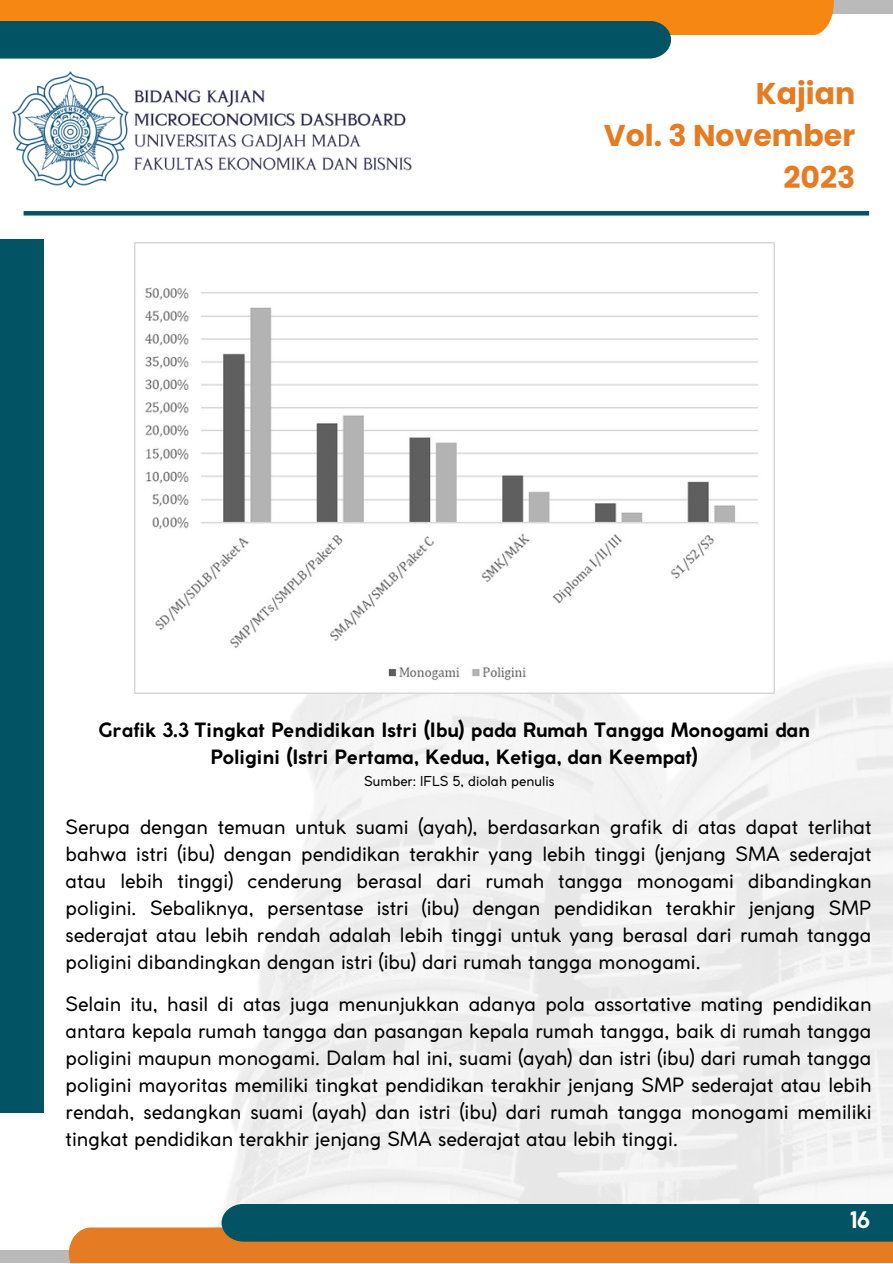
<style>
.page{position:relative;width:893px;height:1264px;background:#fff}
.page>*{position:absolute;margin:0;border:0;box-sizing:border-box;transform-origin:0 0}
.t1{font:700 30px/41.5px "Poppins";color:#e57c23;text-align:right}
.t2{font:700 22.5px "Coco Gothic";color:#fff}
.t3{font:19.5px/27px "Coco Gothic";color:#000;text-align:justify}
.t4{font:700 19.5px/27px "Coco Gothic";color:#000;text-align:center}
.t5{font:13.5px "Coco Gothic";color:#000}
</style>
<div class="page">
<div style="left:0;top:1249px;width:892px;height:13px;background:#bababa"></div>
<div style="left:0;top:0;width:892px;height:14px;background:#bababa"></div>
<div style="left:69px;top:1227px;width:823px;height:35px;background:#e57c23"></div>
<div style="left:0;top:0;width:833px;height:35px;background:#f68712"></div>
<div style="left:221px;top:1203px;width:671px;height:38px;background:#025464"></div>
<div style="left:0;top:21px;width:671px;height:38px;background:#025464"></div>
<div style="left:0;top:239px;width:44px;height:873px;background:#025464"></div>
<img style="left:11px;top:21px;width:405px;height:224px">
<hr style="left:24px;top:211px;width:845px;height:4px;background:#025464">
<img style="left:135px;top:242px;width:639px;height:451px">
<p class="t1" style="left:755px;top:73px;width:101px">Kajian</p>
<p class="t1" style="left:603px;top:115px;width:253px">Vol. 3 November<br>2023</p>
<p class="t4" style="left:98px;top:718px;width:713px">Grafik 3.3 Tingkat Pendidikan Istri (Ibu) pada Rumah Tangga Monogami dan<br>Poligini (Istri Pertama, Kedua, Ketiga, dan Keempat)</p>
<p class="t5" style="left:364px;top:776px;width:192px">Sumber: IFLS 5, diolah penulis</p>
<p class="t3" style="left:66px;top:815px;width:807px">Serupa dengan temuan untuk suami (ayah), berdasarkan grafik di atas dapat terlihat bahwa istri (ibu) dengan pendidikan terakhir yang lebih tinggi (jenjang SMA sederajat atau lebih tinggi) cenderung berasal dari rumah tangga monogami dibandingkan poligini. Sebaliknya, persentase istri (ibu) dengan pendidikan terakhir jenjang SMP sederajat atau lebih rendah adalah lebih tinggi untuk yang berasal dari rumah tangga poligini dibandingkan dengan istri (ibu) dari rumah tangga monogami.</p>
<p class="t3" style="left:66px;top:992px;width:807px">Selain itu, hasil di atas juga menunjukkan adanya pola assortative mating pendidikan antara kepala rumah tangga dan pasangan kepala rumah tangga, baik di rumah tangga poligini maupun monogami. Dalam hal ini, suami (ayah) dan istri (ibu) dari rumah tangga poligini mayoritas memiliki tingkat pendidikan terakhir jenjang SMP sederajat atau lebih rendah, sedangkan suami (ayah) dan istri (ibu) dari rumah tangga monogami memiliki tingkat pendidikan terakhir jenjang SMA sederajat atau lebih tinggi.</p>
<p class="t2" style="left:849px;top:1211px;width:23px">16</p>
</div>
